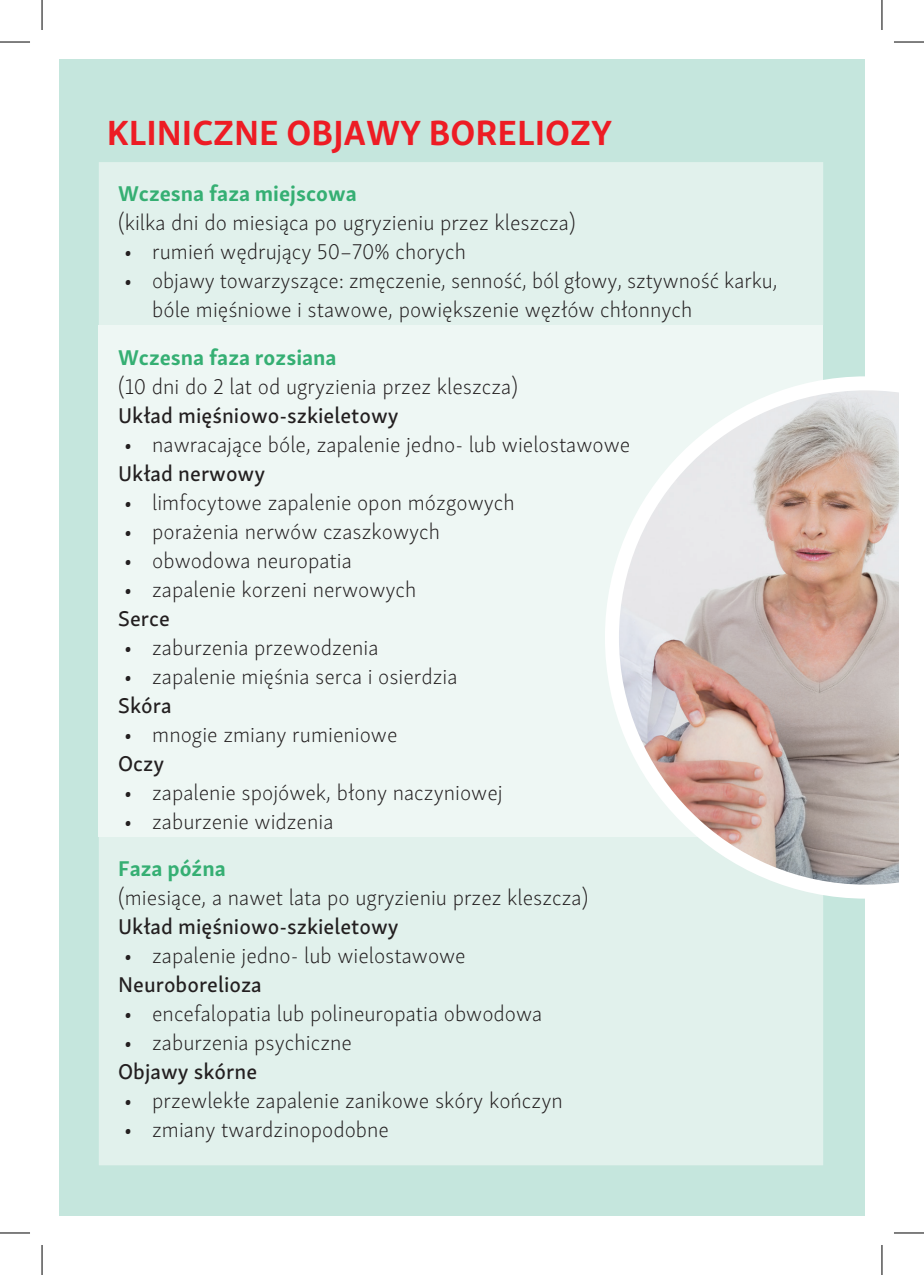
<style>
.page{position:relative;width:924px;height:1275px;background:#fff}
.page>*{position:absolute;margin:0;border:0;box-sizing:border-box;transform-origin:0 0}
._002_Akapit_zwykły{font:700 36px "Skolar Sans Pro";color:#ed1c24}
._002_Akapit_zwykły-2{font:300 22px/29px "Skolar Sans Pro";color:#231f20}
._002_Akapit_zwykły-3{font:500 22px "Skolar Sans Pro";color:#231f20}
._002_Akapit_zwykły-4{font:700 22px "Skolar Sans Pro";color:#35af73}
</style>
<div class="page">
<div style="left:59px;top:59px;width:805px;height:1157px;background:#c5e6dd"></div>
<div style="left:99px;top:162px;width:723px;height:1003px;background:#e1f1ec"></div>
<div style="left:99px;top:325px;width:723px;height:511px;background:#eef7f4"></div>
<svg style="left:604px;top:376px;width:294px;height:522px"></svg>
<hr style="left:0;top:42px;width:30px;height:1px;background:#000">
<hr style="left:893px;top:42px;width:30px;height:1px;background:#000">
<hr style="left:0;top:1232px;width:30px;height:1px;background:#000">
<hr style="left:893px;top:1232px;width:30px;height:1px;background:#000">
<hr style="left:42px;top:0;width:1px;height:30px;background:#000">
<hr style="left:42px;top:1245px;width:1px;height:30px;background:#000">
<hr style="left:881px;top:0;width:1px;height:30px;background:#000">
<hr style="left:881px;top:1245px;width:1px;height:30px;background:#000">
<p class="_002_Akapit_zwykły" style="left:107px;top:103px;width:506px">KLINICZNE OBJAWY BORELIOZY</p>
<p class="_002_Akapit_zwykły-4" style="left:118px;top:176px;width:240px">Wczesna faza miejscowa</p>
<p class="_002_Akapit_zwykły-2" style="left:118px;top:207px;width:459px">(kilka dni do miesiąca po ugryzieniu przez kleszcza)</p>
<p class="_002_Akapit_zwykły-2" style="left:124px;top:236px;width:343px">• rumień wędrujący 50–70% chorych</p>
<p class="_002_Akapit_zwykły-2" style="left:152px;top:265px;width:626px;text-indent:-28px">• objawy towarzyszące: zmęczenie, senność, ból głowy, sztywność karku, bóle mięśniowe i stawowe, powiększenie węzłów chłonnych</p>
<p class="_002_Akapit_zwykły-4" style="left:118px;top:339px;width:220px">Wczesna faza rozsiana</p>
<p class="_002_Akapit_zwykły-2" style="left:118px;top:370px;width:401px">(10 dni do 2 lat od ugryzienia przez kleszcza)</p>
<p class="_002_Akapit_zwykły-3" style="left:118px;top:398px;width:282px">Układ mięśniowo-szkieletowy</p>
<p class="_002_Akapit_zwykły-2" style="left:124px;top:428px;width:507px">• nawracające bóle, zapalenie jedno- lub wielostawowe</p>
<p class="_002_Akapit_zwykły-3" style="left:118px;top:456px;width:148px">Układ nerwowy</p>
<p class="_002_Akapit_zwykły-2" style="left:124px;top:486px;width:392px">• limfocytowe zapalenie opon mózgowych</p>
<p class="_002_Akapit_zwykły-2" style="left:124px;top:515px;width:318px">• porażenia nerwów czaszkowych</p>
<p class="_002_Akapit_zwykły-2" style="left:124px;top:544px;width:229px">• obwodowa neuropatia</p>
<p class="_002_Akapit_zwykły-2" style="left:124px;top:573px;width:294px">• zapalenie korzeni nerwowych</p>
<p class="_002_Akapit_zwykły-3" style="left:118px;top:601px;width:53px">Serce</p>
<p class="_002_Akapit_zwykły-2" style="left:124px;top:631px;width:256px">• zaburzenia przewodzenia</p>
<p class="_002_Akapit_zwykły-2" style="left:124px;top:660px;width:335px">• zapalenie mięśnia serca i osierdzia</p>
<p class="_002_Akapit_zwykły-3" style="left:118px;top:688px;width:55px">Skóra</p>
<p class="_002_Akapit_zwykły-2" style="left:124px;top:718px;width:275px">• mnogie zmiany rumieniowe</p>
<p class="_002_Akapit_zwykły-3" style="left:118px;top:746px;width:48px">Oczy</p>
<p class="_002_Akapit_zwykły-2" style="left:124px;top:776px;width:380px">• zapalenie spojówek, błony naczyniowej</p>
<p class="_002_Akapit_zwykły-2" style="left:124px;top:805px;width:211px">• zaburzenie widzenia</p>
<p class="_002_Akapit_zwykły-4" style="left:118px;top:850px;width:109px">Faza późna</p>
<p class="_002_Akapit_zwykły-2" style="left:118px;top:881px;width:471px">(miesiące, a nawet lata po ugryzieniu przez kleszcza)</p>
<p class="_002_Akapit_zwykły-3" style="left:118px;top:909px;width:282px">Układ mięśniowo-szkieletowy</p>
<p class="_002_Akapit_zwykły-2" style="left:124px;top:939px;width:343px">• zapalenie jedno- lub wielostawowe</p>
<p class="_002_Akapit_zwykły-3" style="left:118px;top:967px;width:145px">Neuroborelioza</p>
<p class="_002_Akapit_zwykły-2" style="left:124px;top:997px;width:420px">• encefalopatia lub polineuropatia obwodowa</p>
<p class="_002_Akapit_zwykły-2" style="left:124px;top:1026px;width:229px">• zaburzenia psychiczne</p>
<p class="_002_Akapit_zwykły-3" style="left:118px;top:1054px;width:140px">Objawy skórne</p>
<p class="_002_Akapit_zwykły-2" style="left:124px;top:1084px;width:440px">• przewlekłe zapalenie zanikowe skóry kończyn</p>
<p class="_002_Akapit_zwykły-2" style="left:124px;top:1113px;width:266px">• zmiany twardzinopodobne</p>
</div>
